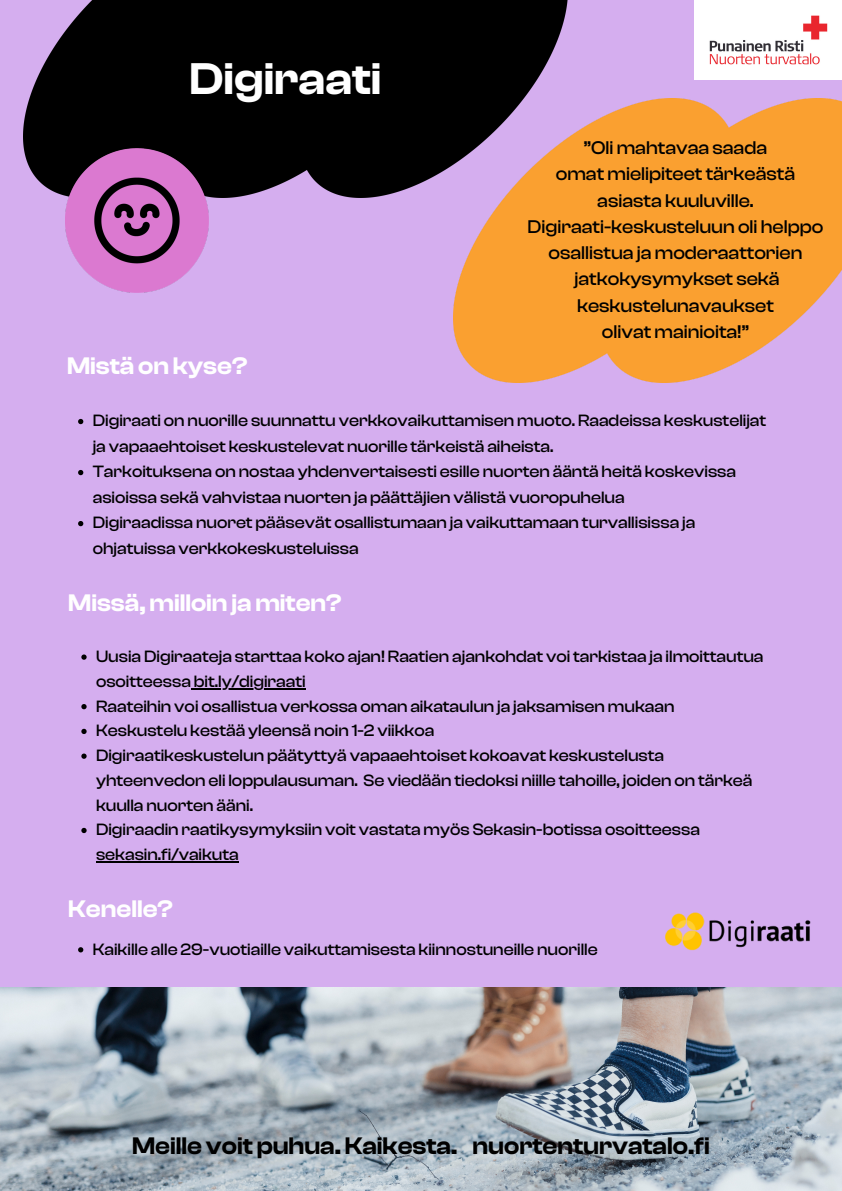
<style>
.page{position:relative;width:842px;height:1191px;background:#fff}
.page>*{position:absolute;margin:0;border:0;box-sizing:border-box;transform-origin:0 0}
.t1{font:600 46px "Clash Display";color:#fff}
.t2{font:600 24.8px "Clash Display";color:#000}
.t3{font:600 24.8px "Clash Display";color:#fff}
.t4{font:500 19px/26.2px "Clash Display";color:#000;text-align:center}
.t5{font:500 17px/24.8px "Clash Display";color:#000}
</style>
<div class="page">
<div style="left:0;top:0;width:842px;height:1190px;background:#d5aeef"></div>
<img style="left:24px;top:0;width:543px;height:198px">
<img style="left:694px;top:0;width:148px;height:80px">
<img style="left:0;top:987px;width:842px;height:203px">
<img style="left:454px;top:98px;width:388px;height:284px">
<img style="left:65px;top:148px;width:144px;height:144px">
<img style="left:665px;top:912px;width:146px;height:39px">
<svg style="left:81px;top:654px;width:6px;height:5px"></svg>
<hr style="left:191px;top:688px;width:115px;height:1px;background:#000">
<svg style="left:81px;top:704px;width:6px;height:5px"></svg>
<svg style="left:81px;top:728px;width:6px;height:6px"></svg>
<svg style="left:81px;top:753px;width:6px;height:5px"></svg>
<svg style="left:81px;top:827px;width:6px;height:6px"></svg>
<hr style="left:96px;top:861px;width:143px;height:2px;background:#000">
<svg style="left:78px;top:947px;width:5px;height:5px"></svg>
<svg style="left:78px;top:419px;width:5px;height:5px"></svg>
<svg style="left:78px;top:470px;width:5px;height:5px"></svg>
<svg style="left:78px;top:521px;width:5px;height:5px"></svg>
<h2 class="t1" style="left:189px;top:53px;width:194px">Digiraati</h2>
<p class="t3" style="left:67px;top:352px;width:182px">Mistä onkyse?</p>
<p class="t4" style="left:528px;top:135px;width:297px">”Oli mahtavaa saada<br>omat mielipiteet tärkeästä asiasta kuuluville.<br>Digiraati-keskusteluun oli helppo osallistua ja moderaattorien jatkokysymykset sekä keskustelunavaukset<br>olivat mainioita!”</p>
<p class="t5" style="left:93px;top:408px;width:675px;line-height:25.5px">Digiraati on nuorille suunnattu verkkovaikuttamisen muoto. Raadeissa keskustelijat ja vapaaehtoiset keskustelevat nuorille tärkeistä aiheista.</p>
<h2 class="t5" style="left:93px;top:459px;width:645px;line-height:25.5px">Tarkoituksena on nostaa yhdenvertaisesti esille nuorten ääntä heitä koskevissa asioissa sekä vahvistaa nuorten ja päättäjien välistä vuoropuhelua</h2>
<p class="t5" style="left:93px;top:510px;width:604px;line-height:25.5px">Digiraadissa nuoret pääsevät osallistumaan ja vaikuttamaan turvallisissa ja ohjatuissa verkkokeskusteluissa</p>
<p class="t3" style="left:68px;top:589px;width:275px">Missä,milloinjamiten?</p>
<p class="t5" style="left:96px;top:644px;width:669px">Uusia Digiraateja starttaa koko ajan! Raatien ajankohdat voi tarkistaa ja ilmoittautua osoitteessa bit.ly/digiraati</p>
<h2 class="t5" style="left:96px;top:693px;width:580px">Raateihin voi osallistua verkossa oman aikataulun ja jaksamisen mukaan<br>Keskustelu kestää yleensä noin 1-2 viikkoa</h2>
<p class="t5" style="left:96px;top:743px;width:658px">Digiraatikeskustelun päätyttyä vapaaehtoiset kokoavat keskustelusta yhteenvedon eli loppulausuman. Se viedään tiedoksi niille tahoille, joiden on tärkeä kuulla nuorten ääni.</p>
<p class="t5" style="left:96px;top:817px;width:605px">Digiraadin raatikysymyksiin voit vastata myös Sekasin-botissa osoitteessa sekasin.fi/vaikuta</p>
<p class="t3" style="left:68px;top:895px;width:106px">Kenelle?</p>
<p class="t5" style="left:93px;top:936px;width:506px">Kaikille alle 29-vuotiaille vaikuttamisesta kiinnostuneille nuorille</p>
<p class="t2" style="left:132px;top:1131px;width:579px">Meillevoitpuhua. Kaikesta. nuortenturvatalo.fi</p>
</div>
